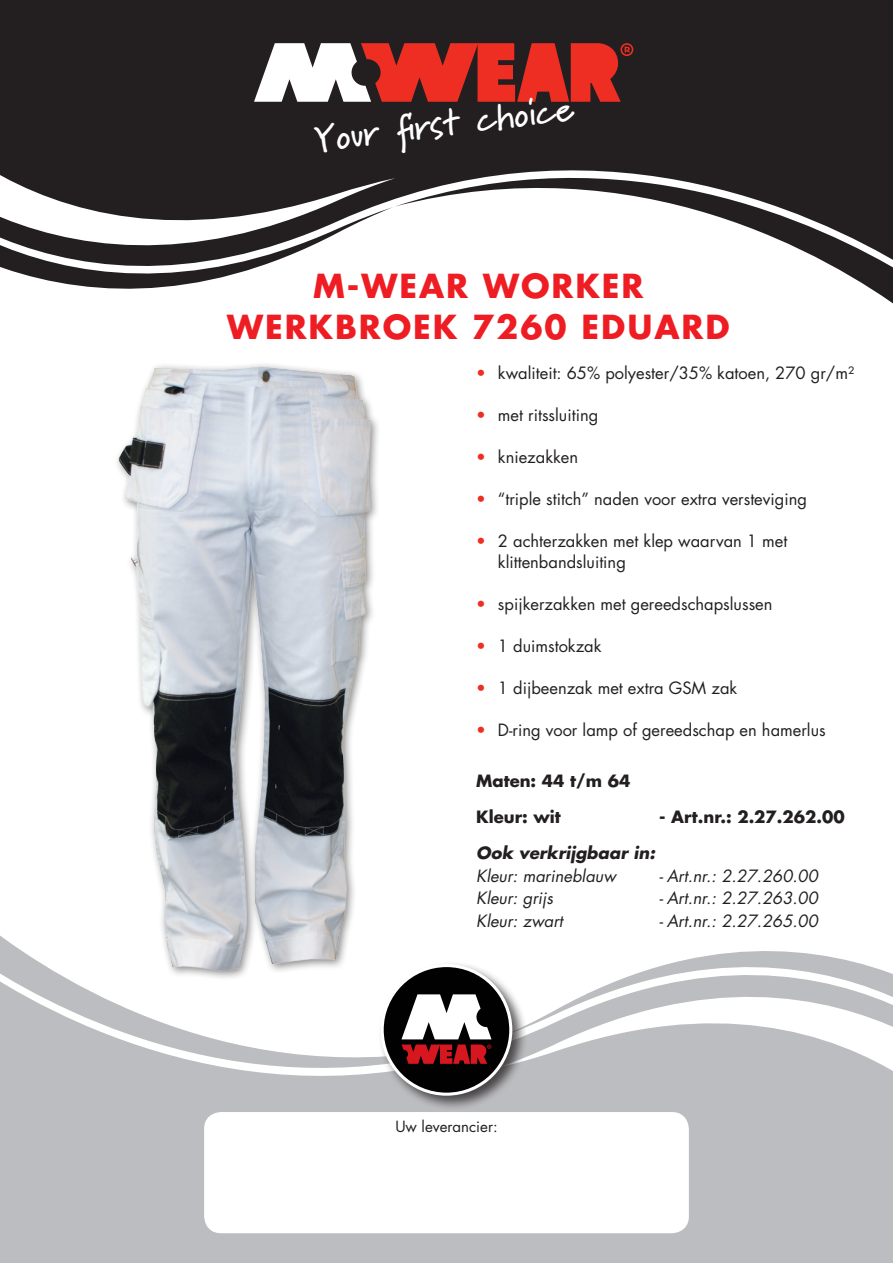
<style>
.page{position:relative;width:893px;height:1263px;background:#fff}
.page>*{position:absolute;margin:0;border:0;box-sizing:border-box;transform-origin:0 0}
.t1{font:700 36px "Marydale";color:#fff}
.t2{font:700 32.25px/40.5px "Futura";letter-spacing:.06em;color:#ee1d23;text-align:center}
.t3{font:16.5px/21px "Futura";color:#231f20}
.t4{font:italic 16.5px "Futura";color:#231f20}
.t5{font:700 16.5px/36px "Futura";color:#231f20}
.t6{font:italic 700 16.5px "Futura";color:#231f20}
.t7{font:15px "Futura";color:#231f20}
.s1{color:#ee2e22}
</style>
<div class="page">
<svg style="left:0;top:0;width:893px;height:304px;fill:#231f20"></svg>
<svg style="left:0;top:935px;width:893px;height:328px;fill:#bcbdc0"></svg>
<div style="left:377px;top:961px;width:150px;height:150px;background:#231f20;opacity:.75"></div>
<div style="left:382px;top:965px;width:129px;height:129px;background:#010101;border-radius:50%"></div>
<div style="left:381px;top:964px;width:131px;height:132px;border:3px solid #fff;border-radius:50%"></div>
<svg style="left:401px;top:994px;width:90px;height:70px"></svg>
<div style="left:252px;top:41px;width:393px;height:72px;background:#231f20"></div>
<svg style="left:254px;top:43px;width:379px;height:59px"></svg>
<img style="left:108px;top:364px;width:275px;height:611px">
<div style="left:204px;top:1112px;width:485px;height:121px;background:#fff;border-radius:17px"></div>
<h1 class="t1" style="left:313px;top:118px;width:262px;rotate:-7deg">Your fi rst choice</h1>
<h2 class="t2" style="left:227px;top:265px;width:504px">M-WEAR WORKER<br>WERKBROEK 7260 EDUARD</h2>
<p class="t3" style="left:476px;top:362px;width:379px"><span class="s1">•</span> kwaliteit: 65% polyester/35% katoen, 270 gr/m²</p>
<p class="t3" style="left:476px;top:404px;width:124px"><span class="s1">•</span> met ritssluiting</p>
<p class="t3" style="left:476px;top:446px;width:103px"><span class="s1">•</span> kniezakken</p>
<p class="t3" style="left:476px;top:488px;width:332px"><span class="s1">•</span> “triple stitch” naden voor extra versteviging</p>
<p class="t3" style="left:498px;top:530px;width:291px;text-indent:-22px"><span class="s1">•</span> 2 achterzakken met klep waarvan 1 met klittenbandsluiting</p>
<p class="t3" style="left:476px;top:593px;width:298px"><span class="s1">•</span> spijkerzakken met gereedschapslussen</p>
<p class="t3" style="left:476px;top:635px;width:127px"><span class="s1">•</span> 1 duimstokzak</p>
<p class="t3" style="left:476px;top:677px;width:262px"><span class="s1">•</span> 1 dijbeenzak met extra GSM zak</p>
<p class="t3" style="left:476px;top:719px;width:351px"><span class="s1">•</span> D-ring voor lamp of gereedschap en hamerlus</p>
<p class="t5" style="left:476px;top:762px;width:156px">Maten: 44 t/m 64<br>Kleur: wit</p>
<p class="t5" style="left:659px;top:798px;width:187px">- Art.nr.: 2.27.262.00</p>
<p class="t6" style="left:476px;top:841px;width:180px">Ook verkrijgbaar in:</p>
<p class="t4" style="left:476px;top:864px;width:141px">Kleur: marineblauw</p>
<p class="t4" style="left:659px;top:864px;width:160px">- Art.nr.: 2.27.260.00</p>
<p class="t4" style="left:476px;top:887px;width:78px">Kleur: grijs</p>
<p class="t4" style="left:659px;top:887px;width:160px">- Art.nr.: 2.27.263.00</p>
<p class="t4" style="left:476px;top:909px;width:88px">Kleur: zwart</p>
<p class="t4" style="left:659px;top:909px;width:160px">- Art.nr.: 2.27.265.00</p>
<p class="t7" style="left:395px;top:1116px;width:104px">Uw leverancier:</p>
</div>
